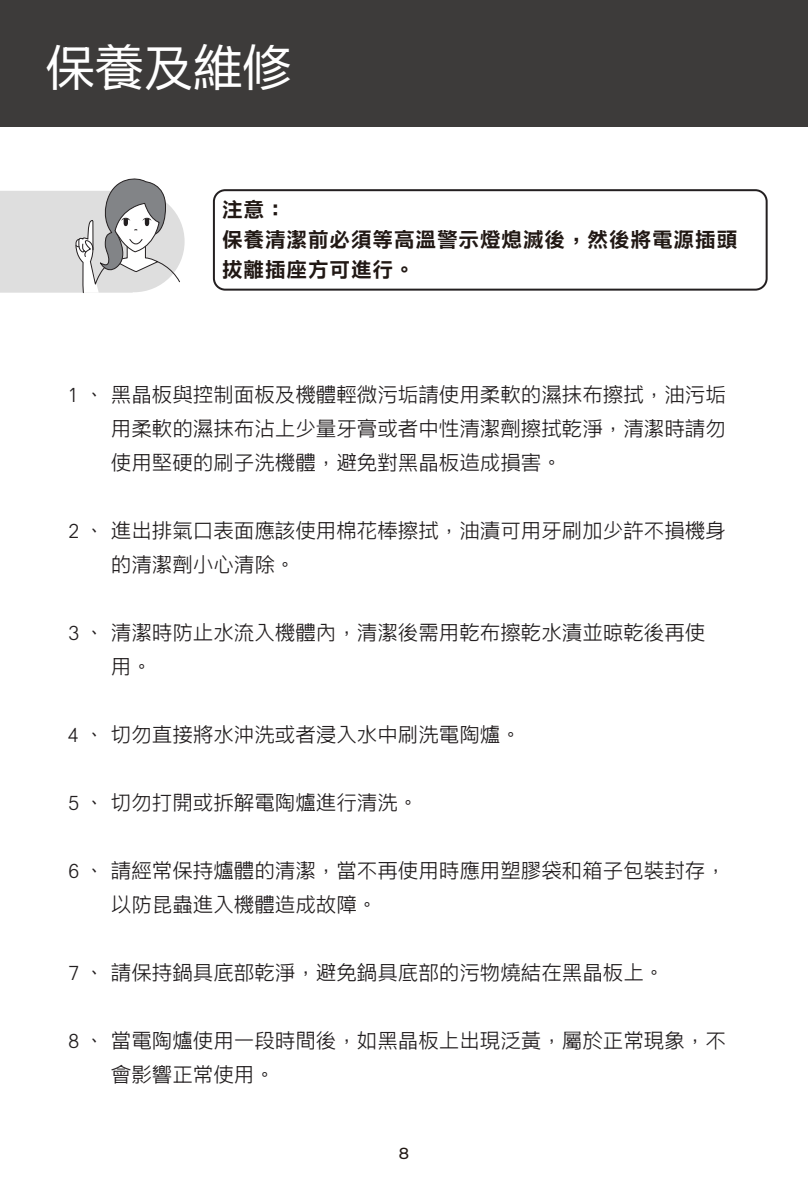
<style>
.page{position:relative;width:808px;height:1191px;background:#fff}
.page>*{position:absolute;margin:0;border:0;box-sizing:border-box;transform-origin:0 0}
.t1{font:49.2px "ARVFJX Hei B5 Wr W";color:#fff}
.t2{font:20px/34px "ARVFJX Hei B5 Wr W";letter-spacing:.025em;color:#231f20}
.t3{font:20px/30px "ARVFJX Hei B5 Wr W";letter-spacing:.075em;color:#211814}
.t4{font:500 16px "Montserrat";color:#211814}
</style>
<div class="page">
<div style="left:0;top:0;width:808px;height:126px;background:#3d3b3a"></div>
<div style="left:213px;top:189px;width:555px;height:102px;border:2px solid #231f20;border-radius:11px"></div>
<svg style="left:0;top:178px;width:185px;height:115px"></svg>
<h1 class="t1" style="left:46px;top:40px;width:248px">保養及維修</h1>
<p class="t3" style="left:222px;top:196px;width:516px">注意：<br>保養清潔前必須等高溫警示燈熄滅後，然後將電源插頭拔離插座方可進行。</p>
<p class="t2" style="left:111px;top:378px;width:616px;text-align:justify;text-indent:-47px">１、黑晶板與控制面板及機體輕微污垢請使用柔軟的濕抹布擦拭，油污垢用柔軟的濕抹布沾上少量牙膏或者中性清潔劑擦拭乾淨，清潔時請勿使用堅硬的刷子洗機體，避免對黑晶板造成損害。</p>
<p class="t2" style="left:111px;top:514px;width:616px;text-indent:-47px">２、進出排氣口表面應該使用棉花棒擦拭，油漬可用牙刷加少許不損機身的清潔劑小心清除。</p>
<p class="t2" style="left:111px;top:616px;width:595px;text-indent:-47px">３、清潔時防止水流入機體內，清潔後需用乾布擦乾水漬並晾乾後再使用。</p>
<p class="t2" style="left:64px;top:718px;width:458px">４、切勿直接將水沖洗或者浸入水中刷洗電陶爐。</p>
<p class="t2" style="left:64px;top:786px;width:356px">５、切勿打開或拆解電陶爐進行清洗。</p>
<p class="t2" style="left:111px;top:854px;width:616px;text-indent:-47px">６、請經常保持爐體的清潔，當不再使用時應用塑膠袋和箱子包裝封存，以防昆蟲進入機體造成故障。</p>
<p class="t2" style="left:64px;top:956px;width:602px">７、請保持鍋具底部乾淨，避免鍋具底部的污物燒結在黑晶板上。</p>
<p class="t2" style="left:111px;top:1024px;width:616px;text-indent:-47px">８、當電陶爐使用一段時間後，如黑晶板上出現泛黃，屬於正常現象，不會影響正常使用。</p>
<p class="t4" style="left:399px;top:1142px;width:12px">8</p>
</div>
